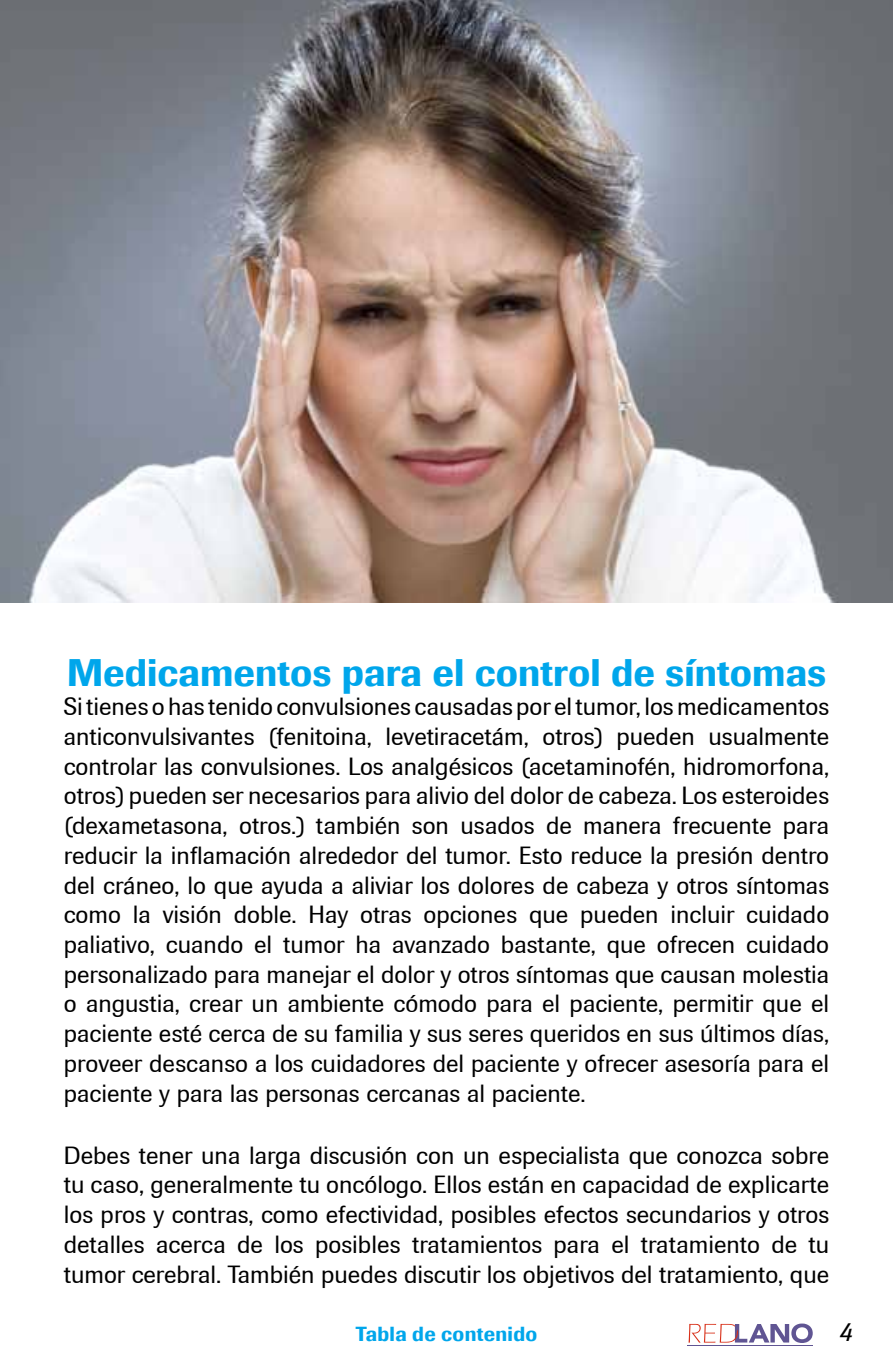
<style>
.page{position:relative;width:893px;height:1372px;background:#fff}
.page>*{position:absolute;margin:0;border:0;box-sizing:border-box;transform-origin:0 0}
.t1{font:500 38.25px "Imago";color:#00a6eb}
.t2{font:italic 27px "Imago";color:#000}
.t3{font:24.75px/29.7px "Imago";color:#000;text-align:justify}
.t4{font:500 20.25px "Imago";letter-spacing:.015em;color:#00a6eb}
</style>
<div class="page">
<hr style="left:687px;top:1345px;width:125px;height:1px;background:#605593">
<svg style="left:688px;top:1323px;width:125px;height:19px"></svg>
<img style="left:0;top:0;width:893px;height:603px">
<h1 class="t1" style="left:67px;top:649px;width:761px">Medicamentos para el control de síntomas</h1>
<p class="t3" style="left:64px;top:692px;width:767px">Si tienes o has tenido convulsiones causadas por el tumor, los medicamentos anticonvulsivantes (fenitoina, levetiracetám, otros) pueden usualmente controlar las convulsiones. Los analgésicos (acetaminofén, hidromorfona, otros) pueden ser necesarios para alivio del dolor de cabeza. Los esteroides (dexametasona, otros.) también son usados de manera frecuente para reducir la inflamación alrededor del tumor. Esto reduce la presión dentro del cráneo, lo que ayuda a aliviar los dolores de cabeza y otros síntomas como la visión doble. Hay otras opciones que pueden incluir cuidado paliativo, cuando el tumor ha avanzado bastante, que ofrecen cuidado personalizado para manejar el dolor y otros síntomas que causan molestia o angustia, crear un ambiente cómodo para el paciente, permitir que el paciente esté cerca de su familia y sus seres queridos en sus últimos días, proveer descanso a los cuidadores del paciente y ofrecer asesoría para el paciente y para las personas cercanas al paciente.</p>
<p class="t3" style="left:64px;top:1140px;width:767px">Debes tener una larga discusión con un especialista que conozca sobre tu caso, generalmente tu oncólogo. Ellos están en capacidad de explicarte los pros y contras, como efectividad, posibles efectos secundarios y otros detalles acerca de los posibles tratamientos para el tratamiento de tu tumor cerebral. También puedes discutir los objetivos del tratamiento, que</p>
<p class="t4" style="left:356px;top:1321px;width:183px">Tabla de contenido</p>
<p class="t2" style="left:838px;top:1316px;width:15px">4</p>
</div>
